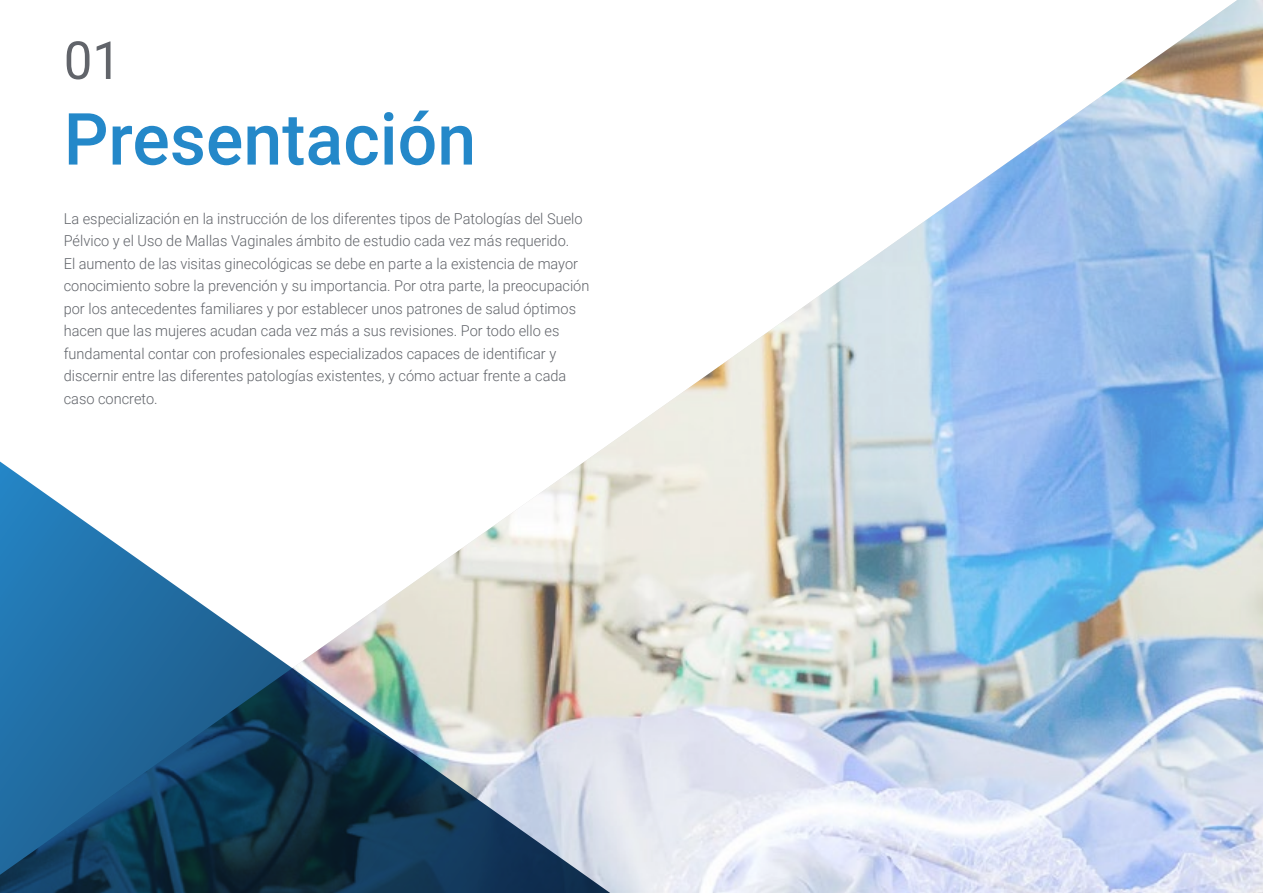
<style>
.page{position:relative;width:1263px;height:893px;background:#fff}
.page>*{position:absolute;margin:0;border:0;box-sizing:border-box;transform-origin:0 0}
.t1{font:500 72px "Roboto";color:#2488c9}
.t2{font:52.5px "Roboto";color:#61646a}
.t3{font:300 15px/22.5px "Roboto";color:#61646a}
</style>
<div class="page">
<img style="left:607px;top:0;width:656px;height:893px">
<svg style="left:0;top:446px;width:640px;height:447px"></svg>
<h2 class="t2" style="left:64px;top:24px;width:59px">01</h2>
<h1 class="t1" style="left:64px;top:89px;width:414px">Presentación</h1>
<p class="t3" style="left:64px;top:207px;width:527px">La especialización en la instrucción de los diferentes tipos de Patologías del Suelo Pélvico y el Uso de Mallas Vaginales ámbito de estudio cada vez más requerido.<br>El aumento de las visitas ginecológicas se debe en parte a la existencia de mayor conocimiento sobre la prevención y su importancia. Por otra parte, la preocupación por los antecedentes familiares y por establecer unos patrones de salud óptimos hacen que las mujeres acudan cada vez más a sus revisiones. Por todo ello es fundamental contar con profesionales especializados capaces de identificar y discernir entre las diferentes patologías existentes, y cómo actuar frente a cada caso concreto.</p>
</div>
